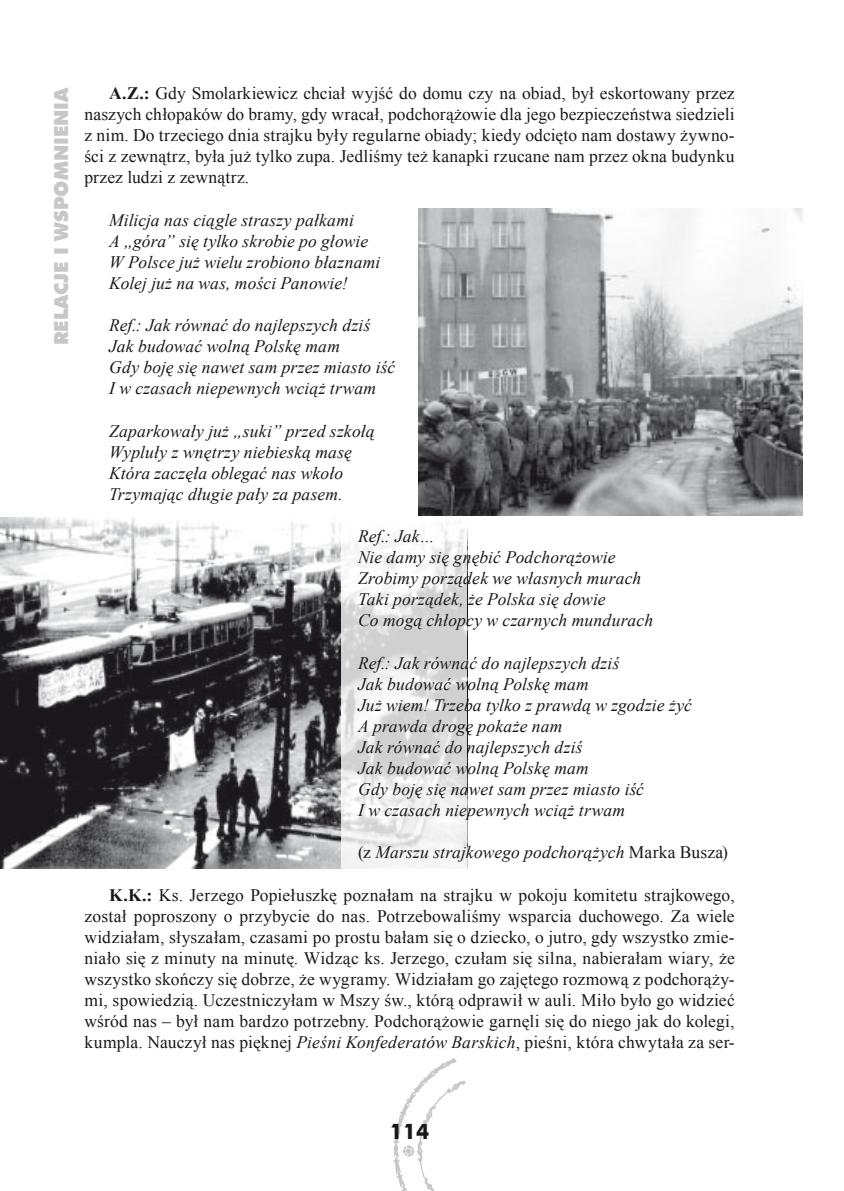
<style>
.page{position:relative;width:844px;height:1191px;background:#fff}
.page>*{position:absolute;margin:0;border:0;box-sizing:border-box;transform-origin:0 0}
.t1{font:700 21px "Futura EU";color:#1a171c}
.t2{font:19.25px "Futura X Blk EU";color:#c6c7c9}
.t3{font:17.5px/21.2px "Times New Roman";letter-spacing:.01em;color:#1a171c;text-align:justify}
.t4{font:italic 17.5px/21.2px "Times New Roman";letter-spacing:.005em;color:#1a171c}
.s1{font-weight:700}
.s2{font-style:normal}
.s3{font-style:italic}
</style>
<div class="page">
<img style="left:393px;top:1058px;width:72px;height:133px">
<img style="left:419px;top:208px;width:383px;height:308px">
<img style="left:0;top:518px;width:341px;height:350px">
<svg style="left:341px;top:524px;width:126px;height:345px"></svg>
<p class="t2" style="left:49px;top:345px;width:258px;rotate:-90deg">RELACJE IWSPOMNIENIA</p>
<p class="t3" style="left:84px;top:82px;width:651px;text-indent:25px"><span class="s1">A.Z.:</span> Gdy Smolarkiewicz chciał wyjść do domu czy na obiad, był eskortowany przez naszych chłopaków do bramy, gdy wracał, podchorążowie dla jego bezpieczeństwa siedzieli z nim. Do trzeciego dnia strajku były regularne obiady; kiedy odcięto nam dostawy żywno&shy;ści z zewnątrz, była już tylko zupa. Jedliśmy też kanapki rzucane nam przez okna budynku przez ludzi z zewnątrz.</p>
<p class="t4" style="left:109px;top:209px;width:272px">Milicja nas ciągle straszy pałkami<br>A „góra” się tylko skrobie po głowie W Polsce już wielu zrobiono błaznami Kolej już na was, mości Panowie!</p>
<p class="t4" style="left:109px;top:314px;width:287px">Ref.: Jak równać do najlepszych dziś Jak budować wolną Polskę mam<br>Gdy boję się nawet sam przez miasto iść I w czasach niepewnych wciąż trwam</p>
<p class="t4" style="left:109px;top:420px;width:267px">Zaparkowały już „suki” przed szkołą Wypluły z wnętrzy niebieską masę Która zaczęła oblegać nas wkoło Trzymając długie pały za pasem.</p>
<p class="t4" style="left:358px;top:525px;width:296px">Ref.: Jak…<br>Nie damy się gnębić Podchorążowie<br>Zrobimy porządek we własnych murach<br>Taki porządek, że Polska się dowie<br>Co mogą chłopcy w czarnych mundurach</p>
<p class="t4" style="left:358px;top:651px;width:335px">Ref.: Jak równać do najlepszych dziś<br>Jak budować wolną Polskę mam<br>Już wiem! Trzeba tylko z prawdą w zgodzie żyć A prawda drogę pokaże nam<br>Jak równać do najlepszych dziś<br>Jak budować wolną Polskę mam<br>Gdy boję się nawet sam przez miasto iść<br>I w czasach niepewnych wciąż trwam</p>
<p class="t4" style="left:358px;top:841px;width:371px"><span class="s2">(z</span> Marszu strajkowego podchorążych <span class="s2">Marka Busza)</span></p>
<p class="t3" style="left:84px;top:884px;width:651px;text-indent:25px"><span class="s1">K.K.:</span> Ks. Jerzego Popiełuszkę poznałam na strajku w pokoju komitetu strajkowego, został poproszony o przybycie do nas. Potrzebowaliśmy wsparcia duchowego. Za wiele widziałam, słyszałam, czasami po prostu bałam się o dziecko, o jutro, gdy wszystko zmie&shy;niało się z minuty na minutę. Widząc ks. Jerzego, czułam się silna, nabierałam wiary, że wszystko skończy się dobrze, że wygramy. Widziałam go zajętego rozmową z podchorąży&shy;mi, spowiedzią. Uczestniczyłam w Mszy św., którą odprawił w auli. Miło było go widzieć wśród nas – był nam bardzo potrzebny. Podchorążowie garnęli się do niego jak do kolegi, kumpla. Nauczył nas pięknej <span class="s3">Pieśni Konfederatów Barskich</span>, pieśni, która chwytała za ser-</p>
<p class="t1" style="left:390px;top:1118px;width:14px">114</p>
</div>
